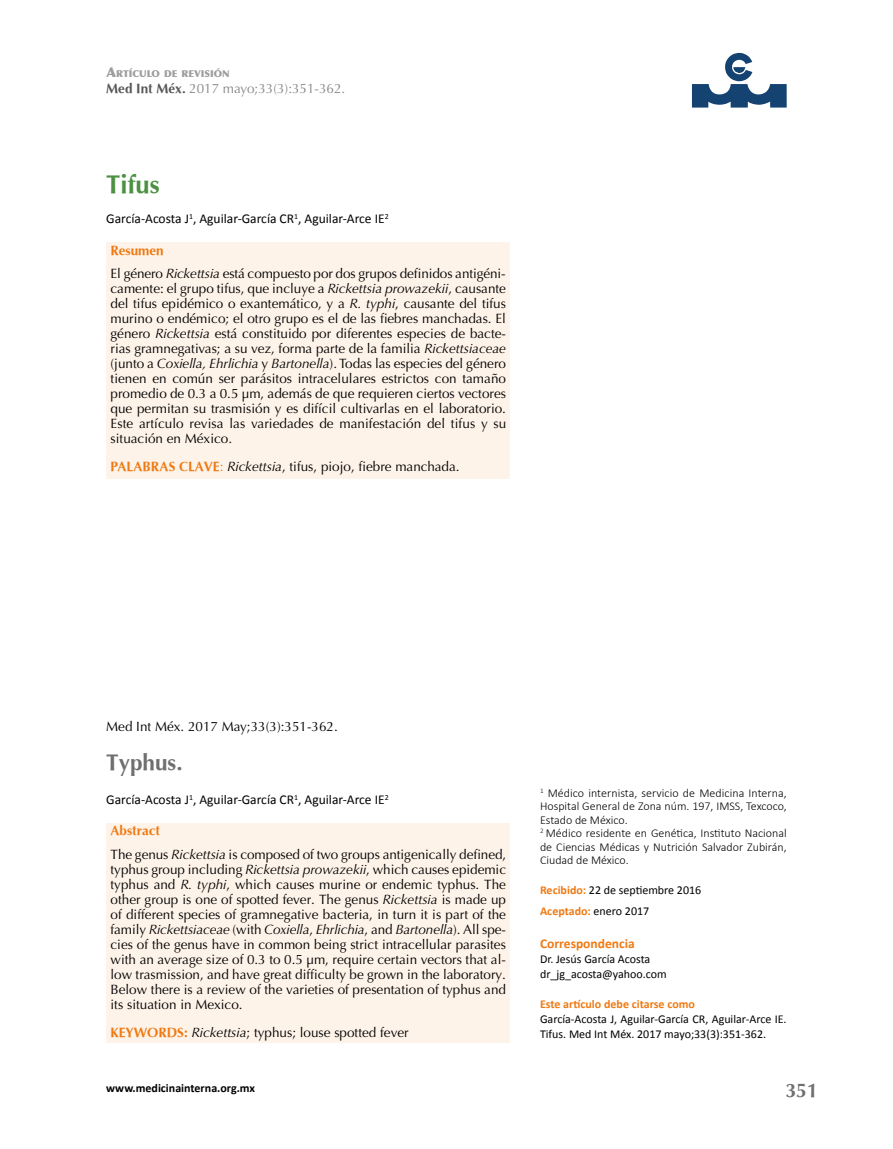
<style>
.page{position:relative;width:893px;height:1149px;background:#fff}
.page>*{position:absolute;margin:0;border:0;box-sizing:border-box;transform-origin:0 0}
.t1{font:700 25.5px "Optima";color:#4b9141}
.t2{font:700 22.5px "Optima";color:#706f6f}
.t3{font:700 19.5px "Optima";color:#706f6f}
.t4{font:13.5px/15px "Optima";color:#000}
.t5{font:13.5px "Calibri";color:#000}
.t6{font:13.5px "Optima";color:#878787}
.t7{font:700 13.5px "Calibri";color:#ef7a13}
.t8{font:300 12px/13.5px "Calibri";color:#000}
.t9{font:12px/15px "Calibri";color:#000}
.t10{font:700 12px "Calibri";color:#ef7a13}
.t11{font:700 12px "Calibri";color:#000}
.t12{font:900 9.45px "Optima";color:#9d9d9c}
.s1{font-size:13.5px}
.s2{font-weight:700;color:#575756}
.s3{font-weight:700;color:#ef7a13}
.s4{font-style:italic}
.s5{color:#ef7a13}
</style>
<div class="page">
<svg style="left:692px;top:53px;width:95px;height:54px"></svg>
<div style="left:106px;top:822px;width:404px;height:220px;background:#fef3e9"></div>
<div style="left:106px;top:242px;width:404px;height:237px;background:#fef3e9"></div>
<p class="t12" style="left:106px;top:68px;width:125px"><span class="s1">A</span>RTÍCULO DE REVISIÓN</p>
<p class="t6" style="left:106px;top:80px;width:241px"><span class="s2">Med Int Méx.</span> 2017 mayo;33(3):351-362.</p>
<h1 class="t1" style="left:106px;top:170px;width:55px">Tifus</h1>
<p class="t5" style="left:106px;top:210px;width:284px">García-Acosta J<sup>1</sup>, Aguilar-García CR<sup>1</sup>, Aguilar-Arce IE<sup>2</sup></p>
<p class="t4" style="left:111px;top:238px;width:397px;line-height:23.5px"><span class="s3">Resumen<br></span>El género <span class="s4">Rickettsia</span> está compuesto por dos grupos definidos antigéni-</p>
<p class="t4" style="left:111px;top:281px;width:397px;text-align:justify">camente: el grupo tifus, que incluye a <span class="s4">Rickettsia prowazekii</span>, causante del tifus epidémico o exantemático, y a <span class="s4">R. typhi</span>, causante del tifus murino o endémico; el otro grupo es el de las fiebres manchadas. El género <span class="s4">Rickettsia</span> está constituido por diferentes especies de bacte&shy;rias gramnegativas; a su vez, forma parte de la familia <span class="s4">Rickettsiaceae </span>(junto a <span class="s4">Coxiella, Ehrlichia</span> y <span class="s4">Bartonella</span>). Todas las especies del género tienen en común ser parásitos intracelulares estrictos con tamaño promedio de 0.3 a 0.5 µm, además de que requieren ciertos vectores que permitan su trasmisión y es difícil cultivarlas en el laboratorio.<br>Este artículo revisa las variedades de manifestación del tifus y su situación en México.</p>
<p class="t4" style="left:111px;top:459px;width:351px"><span class="s3">PALABRAS CLAVE</span><span class="s5">:</span> <span class="s4">Rickettsia</span>, tifus, piojo, fiebre manchada.</p>
<p class="t4" style="left:106px;top:719px;width:233px">Med Int Méx. 2017 May;33(3):351-362.</p>
<h2 class="t2" style="left:106px;top:749px;width:78px">Typhus.</h2>
<p class="t5" style="left:106px;top:790px;width:284px">García-Acosta J<sup>1</sup>, Aguilar-García CR<sup>1</sup>, Aguilar-Arce IE<sup>2</sup></p>
<p class="t4" style="left:111px;top:818px;width:397px;line-height:23.5px"><span class="s3">Abstract<br></span>The genus <span class="s4">Rickettsia</span> is composed of two groups antigenically defined,</p>
<p class="t4" style="left:111px;top:861px;width:397px;text-align:justify">typhus group including <span class="s4">Rickettsia prowazekii</span>, which causes epidemic typhus and <span class="s4">R. typhi</span>, which causes murine or endemic typhus. The other group is one of spotted fever. The genus <span class="s4">Rickettsia</span> is made up of different species of gramnegative bacteria, in turn it is part of the family <span class="s4">Rickettsiaceae</span> (with <span class="s4">Coxiella</span>, <span class="s4">Ehrlichia</span>, and <span class="s4">Bartonella</span>). All spe&shy;cies of the genus have in common being strict intracellular parasites with an average size of 0.3 to 0.5 µm, require certain vectors that al&shy;low trasmission, and have great difficulty be grown in the laboratory.<br>Below there is a review of the varieties of presentation of typhus and its situation in Mexico.</p>
<p class="t4" style="left:111px;top:1024px;width:300px"><span class="s3">KEYWORDS:</span> <span class="s4">Rickettsia</span>; typhus; louse spotted fever</p>
<p class="t11" style="left:106px;top:1079px;width:150px">www.medicinainterna.org.mx</p>
<p class="t8" style="left:540px;top:785px;width:248px"><sup>1</sup> Médico internista, servicio de Medicina Interna, Hospital General de Zona núm. 197, IMSS, Texcoco, Estado de México.<br><sup>2</sup> Médico residente en Genética, Instituto Nacional de Ciencias Médicas y Nutrición Salvador Zubirán, Ciudad de México.</p>
<p class="t9" style="left:540px;top:879px;width:163px;line-height:21px"><span class="s3">Recibido:</span> 22 de septiembre 2016<br><span class="s3">Aceptado:</span> enero 2017</p>
<p class="t7" style="left:540px;top:934px;width:96px">Correspondencia</p>
<p class="t9" style="left:540px;top:951px;width:128px">Dr. Jesús García Acosta dr_jg_acosta@yahoo.com</p>
<p class="t10" style="left:540px;top:996px;width:156px">Este artículo debe citarse como</p>
<p class="t9" style="left:540px;top:1011px;width:248px">García-Acosta J, Aguilar-García CR, Aguilar-Arce IE.<br>Tifus. Med Int Méx. 2017 mayo;33(3):351-362.</p>
<h3 class="t3" style="left:785px;top:1079px;width:34px">351</h3>
</div>
